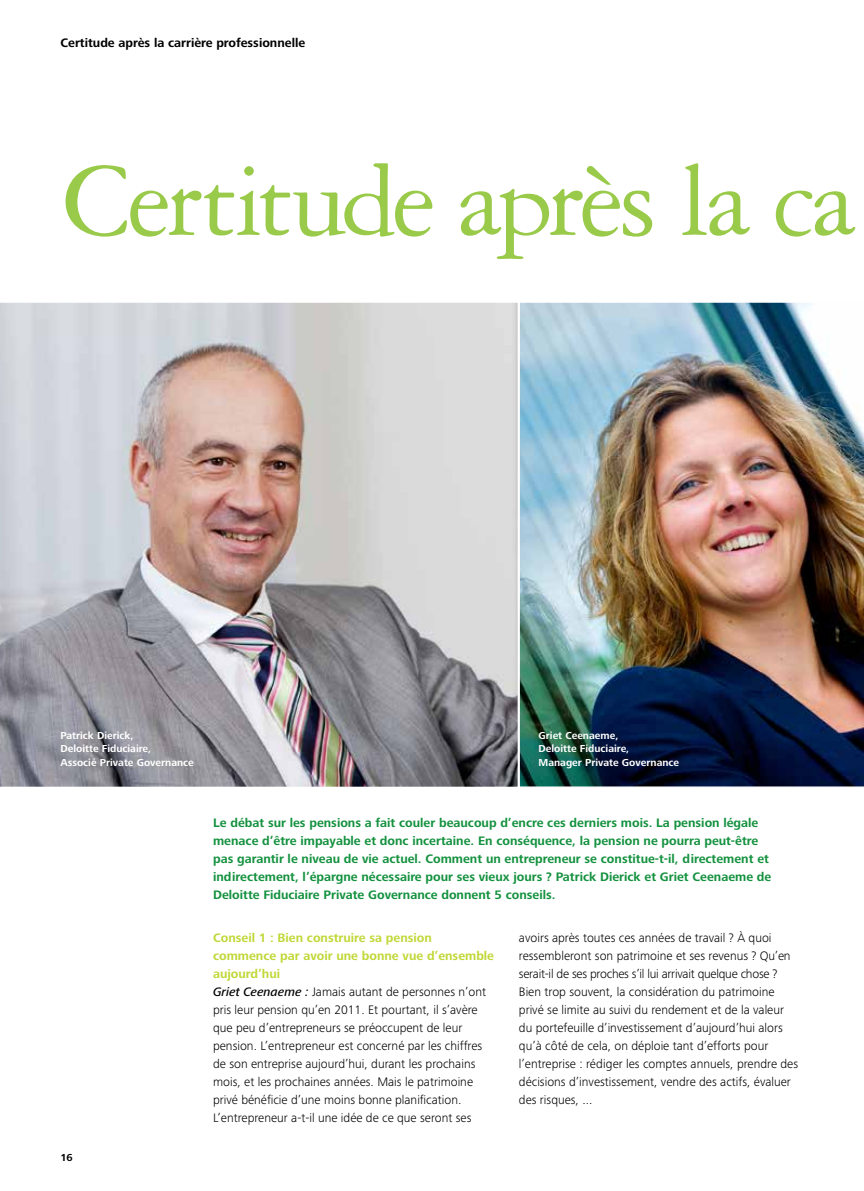
<style>
.page{position:relative;width:864px;height:1191px;background:#fff}
.page>*{position:absolute;margin:0;border:0;box-sizing:border-box;transform-origin:0 0}
.t1{font:111px "Garamond 3 LT Std";letter-spacing:-.035em;color:#99ca49}
.t2{font:300 12.75px/18px "Frutiger Next Pro";color:#000}
.t3{font:700 12.75px/18px "Frutiger Next Pro";color:#13913e}
.t4{font:700 12.75px "Frutiger Next Pro";color:#000}
.t5{font:700 10.5px/13.5px "Frutiger Next Pro";color:#fff}
.t6{font:700 10.5px "Frutiger Next Pro";color:#000}
.s1{font-weight:700;color:#c1d837}
.s2{font-weight:500;font-style:italic}
</style>
<div class="page">
<img style="left:0;top:302px;width:518px;height:485px">
<img style="left:519px;top:302px;width:344px;height:485px">
<p class="t4" style="left:60px;top:36px;width:246px">Certitude après la carrière professionnelle</p>
<h1 class="t1" style="left:63px;top:141px;width:793px">Certitude après la ca</h1>
<p class="t5" style="left:60px;top:728px;width:135px">Patrick Dierick,<br>Deloitte Fiduciaire,<br>Associé Private Governance</p>
<p class="t5" style="left:538px;top:728px;width:142px">Griet Ceenaeme,<br>Deloitte Fiduciaire,<br>Manager Private Governance</p>
<p class="t6" style="left:60px;top:1151px;width:14px">16</p>
<p class="t3" style="left:213px;top:813px;width:559px">Le débat sur les pensions a fait couler beaucoup d’encre ces derniers mois. La pension légale menace d’être impayable et donc incertaine. En conséquence, la pension ne pourra peut-être pas garantir le niveau de vie actuel. Comment un entrepreneur se constitue-t-il, directement et indirectement, l’épargne nécessaire pour ses vieux jours ? Patrick Dierick et Griet Ceenaeme de Deloitte Fiduciaire Private Governance donnent 5 conseils.</p>
<p class="t2" style="left:213px;top:928px;width:282px"><span class="s1">Conseil 1 : Bien construire sa pension commence par avoir une bonne vue d’ensemble aujourd’hui<br></span><span class="s2">Griet Ceenaeme :</span> Jamais autant de personnes n’ont pris leur pension qu’en 2011. Et pourtant, il s’avère que peu d’entrepreneurs se préoccupent de leur pension. L’entrepreneur est concerné par les chiffres de son entreprise aujourd’hui, durant les prochains mois, et les prochaines années. Mais le patrimoine privé bénéficie d’une moins bonne planification.<br>L’entrepreneur a-t-il une idée de ce que seront ses</p>
<p class="t2" style="left:518px;top:928px;width:280px">avoirs après toutes ces années de travail ? À quoi ressembleront son patrimoine et ses revenus ? Qu’en serait-il de ses proches s’il lui arrivait quelque chose ?<br>Bien trop souvent, la considération du patrimoine privé se limite au suivi du rendement et de la valeur du portefeuille d’investissement d’aujourd’hui alors qu’à côté de cela, on déploie tant d’efforts pour l’entreprise : rédiger les comptes annuels, prendre des décisions d’investissement, vendre des actifs, évaluer des risques, ...</p>
</div>
